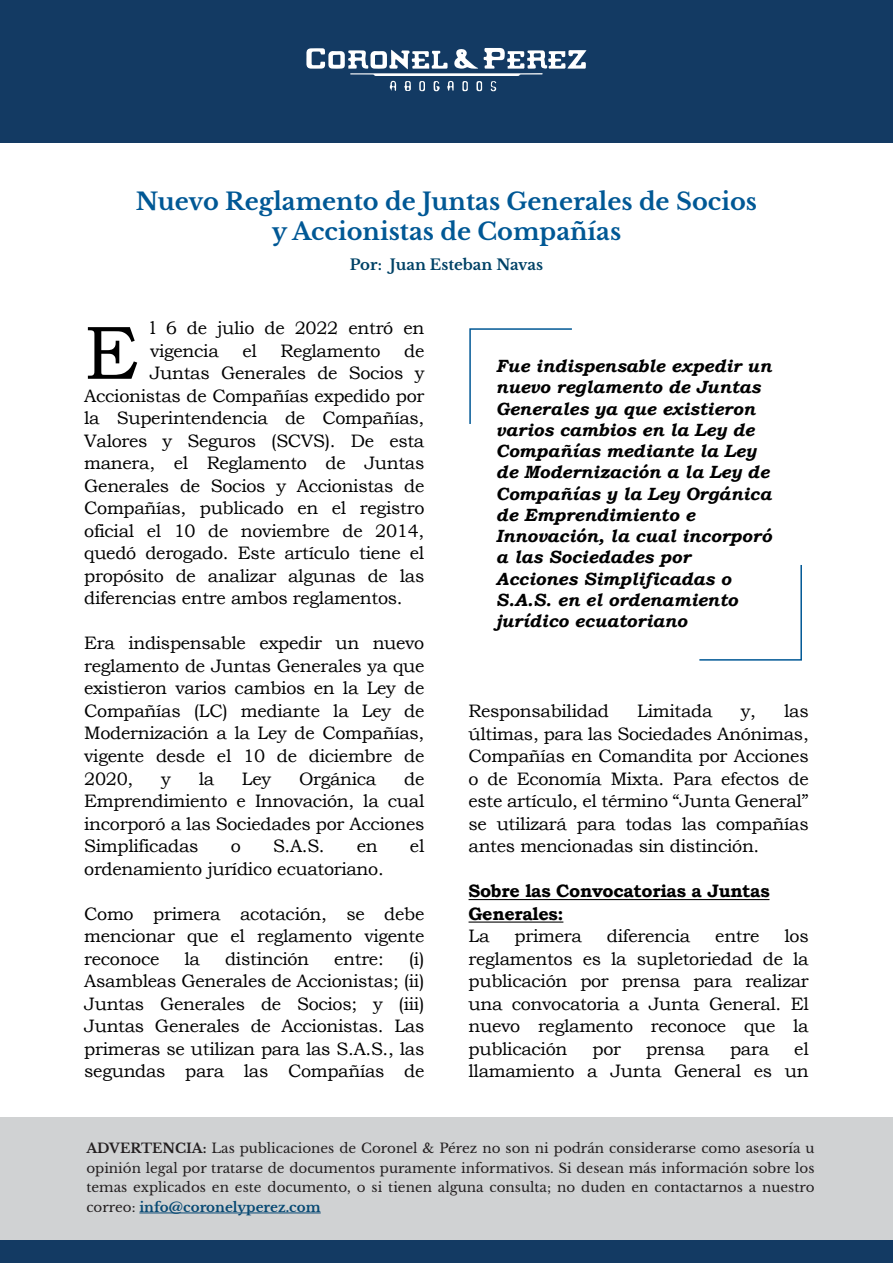
<style>
.page{position:relative;width:893px;height:1263px;background:#fff}
.page>*{position:absolute;margin:0;border:0;box-sizing:border-box;transform-origin:0 0}
.t1{font:75.75px "Bookman Old Style";color:#000}
.t2{font:700 24px/30px "Libre Baskerville";color:#005895;text-align:center}
.t3{font:18px/22.5px "Bookman Old Style";letter-spacing:-.015em;color:#000;text-align:justify}
.t4{font:700 18px/22.5px "Bookman Old Style";letter-spacing:-.015em;color:#000}
.t5{font:italic 700 17.7px/21.3px "Bookman Old Style";color:#000}
.t6{font:700 15px "Libre Baskerville";color:#014266}
.t7{font:13.5px/19.5px "Libre Baskerville";color:#231f20;text-align:justify}
.s1{font-weight:700}
.s2{font-weight:700;color:#074973}
</style>
<div class="page">
<div style="left:0;top:1117px;width:893px;height:123px;background:#d0d2d3"></div>
<hr style="left:139px;top:1212px;width:182px;height:1px;background:#074973">
<div style="left:0;top:0;width:893px;height:142px;background:#133a63"></div>
<div style="left:0;top:1241px;width:893px;height:22px;background:#133a63"></div>
<svg style="left:306px;top:48px;width:280px;height:43px"></svg>
<hr style="left:469px;top:899px;width:300px;height:1px;background:#000">
<hr style="left:469px;top:921px;width:94px;height:2px;background:#000">
<svg style="left:469px;top:328px;width:103px;height:96px"></svg>
<svg style="left:699px;top:565px;width:103px;height:96px"></svg>
<h2 class="t2" style="left:136px;top:187px;width:623px">Nuevo Reglamento de Juntas Generales de Socios y Accionistas de Compañías</h2>
<p class="t6" style="left:350px;top:256px;width:195px">Por: Juan Esteban Navas</p>
<p class="t3" style="left:150px;top:317px;width:276px">l 6 de julio de 2022 entró en vigencia</p>
<h1 class="t1" style="left:84px;top:304px;width:56px">E</h1>
<p class="t3" style="left:242px;top:340px;width:16px">el</p>
<p class="t3" style="left:280px;top:340px;width:102px">Reglamento</p>
<p class="t3" style="left:404px;top:340px;width:22px">de</p>
<p class="t3" style="left:150px;top:362px;width:276px">Juntas Generales de Socios y</p>
<p class="t3" style="left:84px;top:385px;width:342px">Accionistas de Compañías expedido por</p>
<p class="t3" style="left:84px;top:407px;width:342px">la Superintendencia de Compañías,</p>
<p class="t3" style="left:84px;top:430px;width:342px">Valores y Seguros (SCVS). De esta</p>
<p class="t3" style="left:84px;top:452px;width:342px">manera, el Reglamento de Juntas</p>
<p class="t3" style="left:84px;top:475px;width:342px">Generales de Socios y Accionistas de</p>
<p class="t3" style="left:84px;top:497px;width:342px">Compañías, publicado en el registro</p>
<p class="t3" style="left:84px;top:520px;width:342px">oficial el 10 de noviembre de 2014,</p>
<p class="t3" style="left:84px;top:542px;width:342px">quedó derogado. Este artículo tiene el</p>
<p class="t3" style="left:84px;top:565px;width:342px">propósito de analizar algunas de las</p>
<p class="t3" style="left:84px;top:587px;width:320px">diferencias entre ambos reglamentos.</p>
<p class="t3" style="left:84px;top:632px;width:342px">Era indispensable expedir un nuevo reglamento de Juntas Generales ya que existieron varios cambios en la Ley de Compañías (LC) mediante la Ley de Modernización a la Ley de Compañías, vigente desde el 10 de diciembre de 2020,</p>
<p class="t3" style="left:84px;top:767px;width:342px;text-indent:320px">de Emprendimiento e Innovación, la cual incorporó a las Sociedades por Acciones Simplificadas</p>
<p class="t3" style="left:161px;top:767px;width:11px">y</p>
<p class="t3" style="left:199px;top:767px;width:17px">la</p>
<p class="t3" style="left:242px;top:767px;width:31px">Ley</p>
<p class="t3" style="left:299px;top:767px;width:79px">Orgánica</p>
<p class="t3" style="left:231px;top:835px;width:12px">o</p>
<p class="t3" style="left:273px;top:835px;width:53px">S.A.S.</p>
<p class="t3" style="left:357px;top:835px;width:22px">en</p>
<p class="t3" style="left:410px;top:835px;width:16px">el</p>
<p class="t3" style="left:84px;top:857px;width:301px">ordenamiento jurídico ecuatoriano.</p>
<p class="t3" style="left:84px;top:902px;width:342px">Como primera acotación, se debe mencionar que el reglamento vigente reconoce</p>
<p class="t3" style="left:185px;top:947px;width:17px">la</p>
<p class="t3" style="left:225px;top:947px;width:86px">distinción</p>
<p class="t3" style="left:334px;top:947px;width:51px">entre:</p>
<p class="t3" style="left:84px;top:947px;width:342px;text-indent:325px">(i)<br>Asambleas Generales de Accionistas; (ii)<br>Juntas Generales de Socios; y (iii)<br>Juntas Generales de Accionistas. Las primeras se utilizan para las S.A.S., las segundas para las Compañías de</p>
<p class="t5" style="left:496px;top:355px;width:277px">Fue indispensable expedir un nuevo reglamento de Juntas<br>Generales ya que existieron varios cambios en la Ley de<br>Compañías mediante la Ley de Modernización a la Ley de<br>Compañías y la Ley Orgánica de Emprendimiento e<br>Innovación, la cual incorporó a las Sociedades por<br>Acciones Simplificadas o<br>S.A.S. en el ordenamiento jurídico ecuatoriano</p>
<p class="t3" style="left:469px;top:700px;width:342px;text-indent:316px">las últimas, para las Sociedades Anónimas, Compañías en Comandita por Acciones o de Economía Mixta. Para efectos de este artículo, el término “Junta General” se utilizará para todas las compañías antes mencionadas sin distinción.</p>
<p class="t4" style="left:469px;top:880px;width:303px">Sobre las Convocatorias a Juntas<br>Generales:</p>
<p class="t3" style="left:469px;top:925px;width:22px">La</p>
<p class="t3" style="left:515px;top:925px;width:69px">primera</p>
<p class="t3" style="left:607px;top:925px;width:85px">diferencia</p>
<p class="t3" style="left:715px;top:925px;width:46px">entre</p>
<p class="t3" style="left:469px;top:700px;width:142px">Responsabilidad</p>
<p class="t3" style="left:637px;top:700px;width:77px">Limitada</p>
<p class="t3" style="left:741px;top:700px;width:17px">y,</p>
<p class="t3" style="left:469px;top:925px;width:342px;text-indent:316px">los reglamentos es la supletoriedad de la publicación por prensa para realizar una convocatoria a Junta General. El nuevo reglamento reconoce que la publicación</p>
<p class="t3" style="left:469px;top:1037px;width:342px;text-align:right">el<br>llamamiento a Junta General es un</p>
<p class="t3" style="left:593px;top:1037px;width:30px">por</p>
<p class="t3" style="left:646px;top:1037px;width:60px">prensa</p>
<p class="t3" style="left:730px;top:1037px;width:41px">para</p>
<p class="t7" style="left:86px;top:1138px;width:730px"><span class="s1">ADVERTENCIA:</span> Las publicaciones de Coronel &amp; Pérez no son ni podrán considerarse como asesoría u opinión legal por tratarse de documentos puramente informativos. Si desean más información sobre los temas explicados en este documento, o si tienen alguna consulta; no duden en contactarnos a nuestro correo: <span class="s2">info@coronelyperez.com</span></p>
</div>
